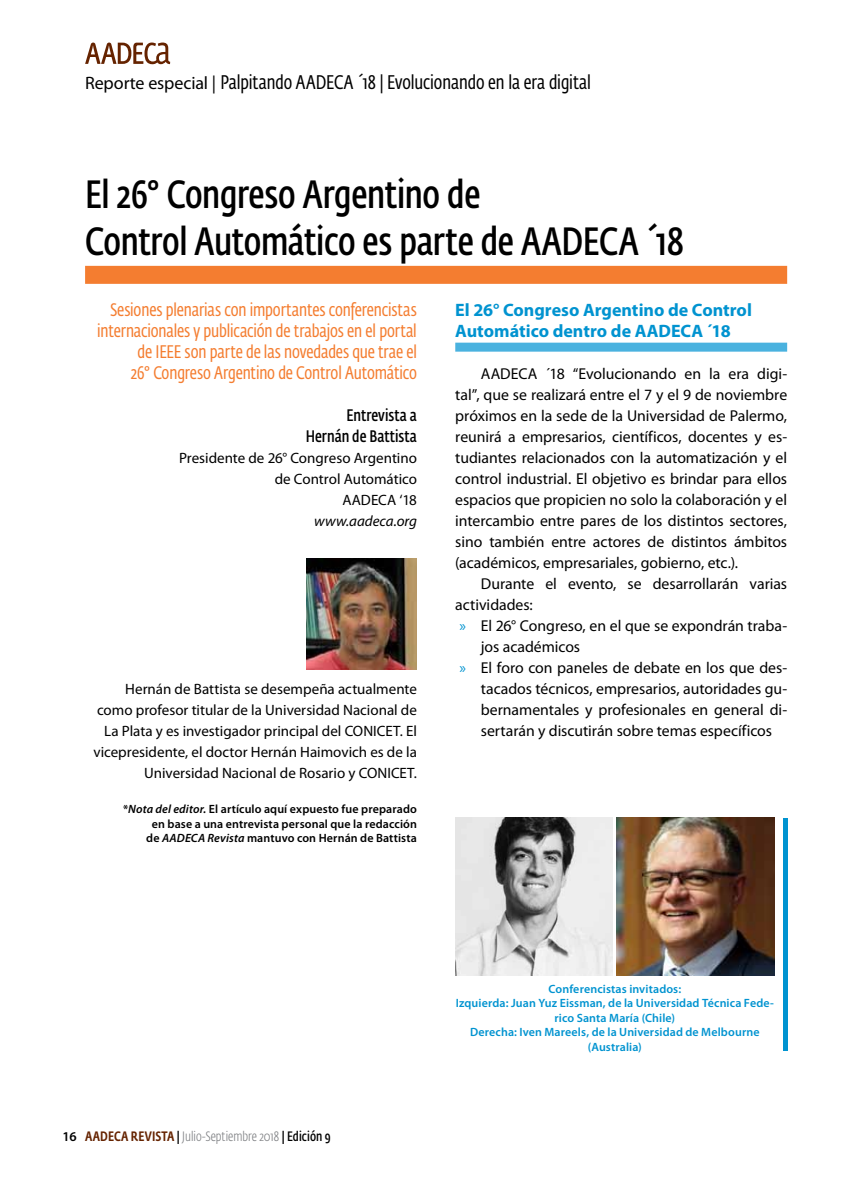
<style>
.page{position:relative;width:851px;height:1191px;background:#fff}
.page>*{position:absolute;margin:0;border:0;box-sizing:border-box;transform-origin:0 0}
.t1{font:600 39px/46.8px "Fedra Sans Cond Std";letter-spacing:-.005em;color:#000}
.t2{font:19.5px "Fedra Sans Cond Std";color:#000}
.t3{font:18px/21px "Fedra Sans Cond Std";letter-spacing:-.005em;color:#f47d30;text-align:right}
.t4{font:700 18px/21px "Myriad Pro";color:#0093d0}
.t5{font:600 16.5px/21px "Fedra Sans Cond Std";letter-spacing:.005em;color:#000;text-align:right}
.t6{font:15.75px/21px "Myriad Pro";color:#000;text-align:justify}
.t7{font:15px/21px "Myriad Pro";color:#000;text-align:right}
.t8{font:italic 15px "Myriad Pro";color:#000}
.t9{font:300 13.5px "Fedra Sans Cond Std";letter-spacing:.005em;color:#808285}
.t10{font:600 12px/14.4px "Myriad Pro";letter-spacing:.01em;color:#0093d0;text-align:center}
.t11{font:600 12px/14.4px "Myriad Pro";letter-spacing:.01em;color:#000;text-align:right}
.s1{font-family:"Myriad Pro";font-size:18px}
.s2{color:#0093d0}
.s3{font-style:italic}
.s4{font-family:"Myriad Pro";font-weight:600;color:#000}
.s5{font-weight:500;color:#652300}
.s6{font-weight:500;color:#000}
.s7{font-weight:600;color:#000}
</style>
<div class="page">
<svg style="left:85px;top:43px;width:85px;height:21px"></svg>
<div style="left:85px;top:266px;width:702px;height:18px;background:#f47d30"></div>
<img style="left:306px;top:559px;width:111px;height:110px">
<div style="left:455px;top:343px;width:332px;height:9px;background:#4ab2df"></div>
<img style="left:616px;top:818px;width:158px;height:157px">
<img style="left:455px;top:818px;width:157px;height:157px">
<div style="left:782px;top:818px;width:5px;height:232px;background:#0093d0"></div>
<p class="t2" style="left:85px;top:71px;width:507px"><span class="s1">Reporte especial |</span> Palpitando AADECA ´18 | Evolucionando en la era digital</p>
<h1 class="t1" style="left:85px;top:172px;width:600px">El 26° Congreso Argentino de<br>Control Automático es parte de AADECA ´18</h1>
<p class="t3" style="left:97px;top:299px;width:321px">Sesiones plenarias con importantes conferencistas internacionales y publicación de trabajos en el portal de IEEE son parte de las novedades que trae el<br>26° Congreso Argentino de Control Automático</p>
<p class="t5" style="left:306px;top:405px;width:113px">Entrevista a<br>Hernán de Battista</p>
<p class="t7" style="left:179px;top:447px;width:239px">Presidente de 26° Congreso Argentino de Control Automático<br>AADECA ‘18</p>
<p class="t8" style="left:314px;top:512px;width:104px">www.aadeca.org</p>
<p class="t4" style="left:455px;top:299px;width:298px">El 26° Congreso Argentino de Control<br>Automático dentro de AADECA ´18</p>
<p class="t6" style="left:455px;top:363px;width:333px;text-indent:25px">AADECA ´18 “Evolucionando en la era digi&shy;tal”, que se realizará entre el 7 y el 9 de noviembre próximos en la sede de la Universidad de Palermo, reunirá a empresarios, científicos, docentes y es&shy;tudiantes relacionados con la automatización y el control industrial. El objetivo es brindar para ellos espacios que propicien no solo la colaboración y el intercambio entre pares de los distintos sectores, sino también entre actores de distintos ámbitos (académicos, empresariales, gobierno, etc.).</p>
<p class="t6" style="left:480px;top:573px;width:308px">Durante el evento, se desarrollarán varias</p>
<p class="t6" style="left:455px;top:594px;width:79px">actividades:</p>
<p class="t6" style="left:459px;top:615px;width:329px"><span class="s2">»</span> El 26° Congreso, en el que se expondrán traba-</p>
<p class="t6" style="left:480px;top:636px;width:101px">jos académicos</p>
<p class="t6" style="left:459px;top:657px;width:329px"><span class="s2">»</span> El foro con paneles de debate en los que des-</p>
<p class="t6" style="left:480px;top:678px;width:308px">tacados técnicos, empresarios, autoridades gu-</p>
<p class="t6" style="left:480px;top:699px;width:308px">bernamentales y profesionales en general di-</p>
<p class="t6" style="left:480px;top:720px;width:292px">sertarán y discutirán sobre temas específicos</p>
<p class="t7" style="left:93px;top:678px;width:325px">Hernán de Battista se desempeña actualmente como profesor titular de la Universidad Nacional de La Plata y es investigador principal del CONICET. El vicepresidente, el doctor Hernán Haimovich es de la Universidad Nacional de Rosario y CONICET.</p>
<p class="t11" style="left:123px;top:802px;width:295px">*<span class="s3">Nota del editor.</span> El artículo aquí expuesto fue preparado en base a una entrevista personal que la redacción<br>de <span class="s3">AADECA Revista</span> mantuvo con Hernán de Battista</p>
<p class="t9" style="left:63px;top:1128px;width:269px"><span class="s4">16</span> <span class="s5">AADECA REVISTA</span> <span class="s6">|</span> Julio-Septiembre 2018 <span class="s6">|</span> <span class="s7">Edición 9</span></p>
<p class="t10" style="left:455px;top:982px;width:320px">Conferencistas invitados:<br>Izquierda: Juan Yuz Eissman, de la Universidad Técnica Fede&shy;rico Santa María (Chile)<br>Derecha: Iven Mareels, de la Universidad de Melbourne (Australia)</p>
</div>
